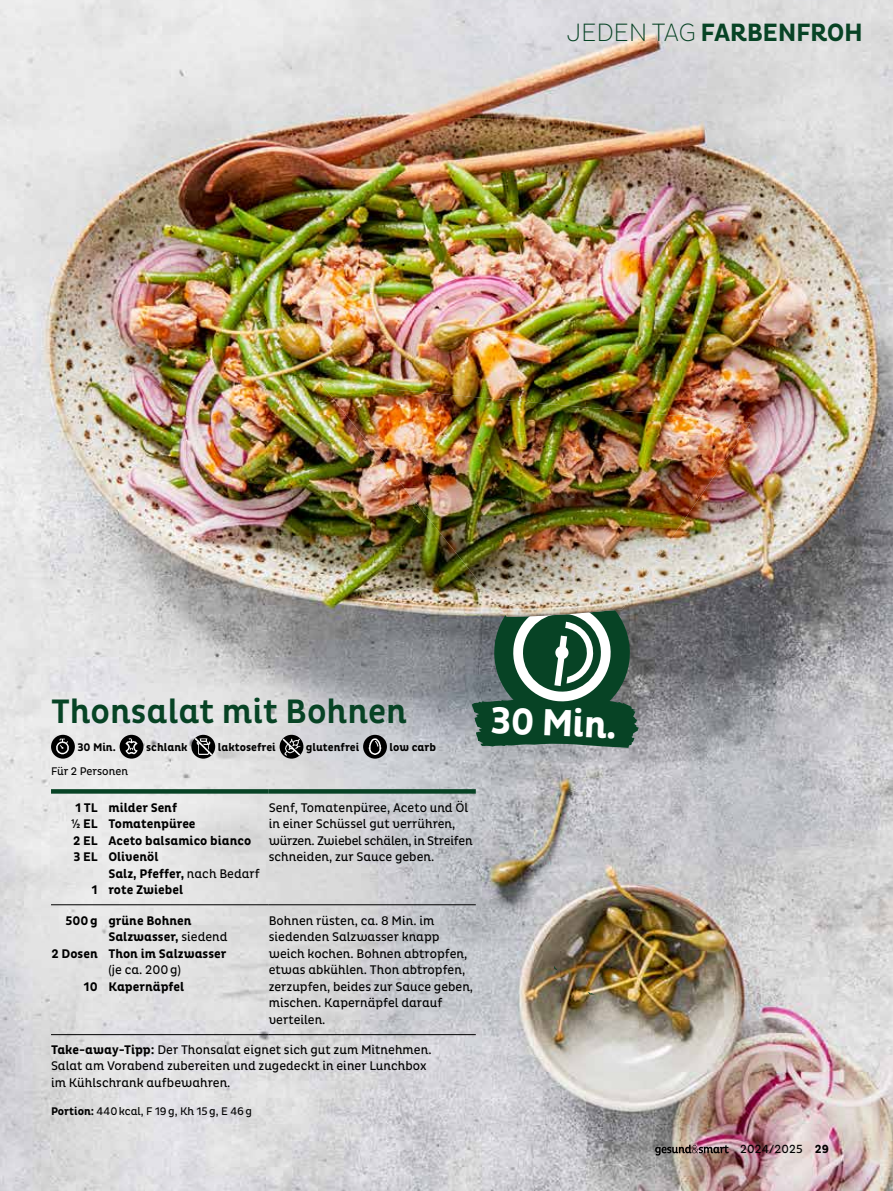
<style>
.page{position:relative;width:893px;height:1191px;background:#fff}
.page>*{position:absolute;margin:0;border:0;box-sizing:border-box;transform-origin:0 0}
.t1{font:700 38.4px "Pluto B Bn Cond";color:#fff}
.t2{font:500 34.5px "Pluto B Bn Cond";color:#074325}
.t3{font:700 25.5px "Pluto B Bn Cond";letter-spacing:-.015em;color:#074325}
.t4{font:12.75px/16.5px "Pluto B Bn Cond";color:#000}
.t5{font:700 12.75px/16.5px "Pluto B Bn Cond";color:#000}
.t6{font:12px "Pluto B Bn Cond";color:#000}
.t7{font:11.25px "Pluto B Bn Cond";color:#000}
.t8{font:700 11.25px "Pluto B Bn Cond";color:#000}
.s1{font-weight:200}
.s2{font-weight:400}
.s3{font-weight:700}
</style>
<div class="page">
<img style="left:0;top:0;width:893px;height:1191px">
<svg style="left:553px;top:966px;width:4px;height:4px"></svg>
<div style="left:51px;top:735px;width:24px;height:23px;background:#000;border-radius:50%"></div>
<img style="left:53px;top:736px;width:19px;height:20px">
<div style="left:120px;top:735px;width:23px;height:23px;background:#000;border-radius:50%"></div>
<img style="left:122px;top:737px;width:19px;height:19px">
<svg style="left:191px;top:735px;width:24px;height:23px"></svg>
<img style="left:193px;top:736px;width:21px;height:21px">
<div style="left:280px;top:735px;width:23px;height:23px;background:#000;border-radius:50%"></div>
<img style="left:281px;top:736px;width:21px;height:21px">
<svg style="left:363px;top:735px;width:24px;height:23px"></svg>
<img style="left:364px;top:736px;width:22px;height:21px">
<svg style="left:51px;top:789px;width:218px;height:4px"></svg>
<svg style="left:269px;top:789px;width:207px;height:4px"></svg>
<hr style="left:51px;top:904px;width:218px;height:1px;background:#000">
<hr style="left:269px;top:904px;width:207px;height:1px;background:#000">
<hr style="left:51px;top:1034px;width:218px;height:1px;background:#000">
<hr style="left:269px;top:1034px;width:207px;height:1px;background:#000">
<svg style="left:472px;top:617px;width:166px;height:131px;background:#406855"></svg>
<img style="left:320px;top:383px;width:431px;height:234px">
<svg style="left:655px;top:1144px;width:74px;height:11px"></svg>
<h3 class="t3" style="left:567px;top:18px;width:298px"><span class="s1">JEDEN TAG</span> FARBENFROH</h3>
<h2 class="t2" style="left:51px;top:692px;width:358px">Thonsalat mit Bohnen</h2>
<p class="t8" style="left:77px;top:741px;width:40px">30 Min.</p>
<p class="t8" style="left:146px;top:741px;width:43px">schlank</p>
<p class="t8" style="left:218px;top:741px;width:59px">laktosefrei</p>
<p class="t8" style="left:306px;top:741px;width:55px">glutenfrei</p>
<p class="t8" style="left:390px;top:741px;width:48px">low carb</p>
<p class="t7" style="left:51px;top:764px;width:79px">Für 2 Personen</p>
<p class="t5" style="left:71px;top:799px;width:182px;text-indent:4px">1 TL milder Senf<br>¿ EL Tomatenpüree<br>2 EL Aceto balsamico bianco<br>3 EL Olivenöl</p>
<p class="t5" style="left:92px;top:865px;width:169px;text-indent:16px">Salz, Pfeffer, <span class="s2">nach Bedarf<br></span>1 rote Zwiebel</p>
<p class="t4" style="left:269px;top:799px;width:205px">Senf, Tomatenpüree, Aceto und Öl in einer Schüssel gut verrühren, würzen. Zwiebel schälen, in Streifen schneiden, zur Sauce geben.</p>
<p class="t5" style="left:66px;top:912px;width:127px">500g grüne Bohnen</p>
<p class="t5" style="left:108px;top:929px;width:121px">Salzwasser, <span class="s2">siedend</span></p>
<p class="t5" style="left:52px;top:945px;width:176px">2 Dosen Thon im Salzwasser</p>
<p class="t4" style="left:108px;top:962px;width:74px">(je ca. 200g)</p>
<p class="t5" style="left:84px;top:978px;width:102px">10 Kapernäpfel</p>
<p class="t4" style="left:269px;top:912px;width:206px">Bohnen rüsten, ca. 8 Min. im siedenden Salzwasser knapp weich kochen. Bohnen abtropfen, etwas abkühlen. Thon abtropfen, zerzupfen, beides zur Sauce geben, mischen. Kapernäpfel darauf verteilen.</p>
<p class="t4" style="left:51px;top:1041px;width:382px"><span class="s3">Take-away-Tipp:</span> Der Thonsalat eignet sich gut zum Mitnehmen.<br>Salat am Vorabend zubereiten und zugedeckt in einer Lunchbox im Kühlschrank aufbewahren.</p>
<p class="t7" style="left:51px;top:1104px;width:202px"><span class="s3">Portion:</span> 440kcal, F 19g, Kh 15g, E 46g</p>
<h1 class="t1" style="left:491px;top:698px;width:128px;rotate:2deg">30 Min.</h1>
<p class="t6" style="left:740px;top:1142px;width:91px">2024/2025 <span class="s3">29</span></p>
</div>
